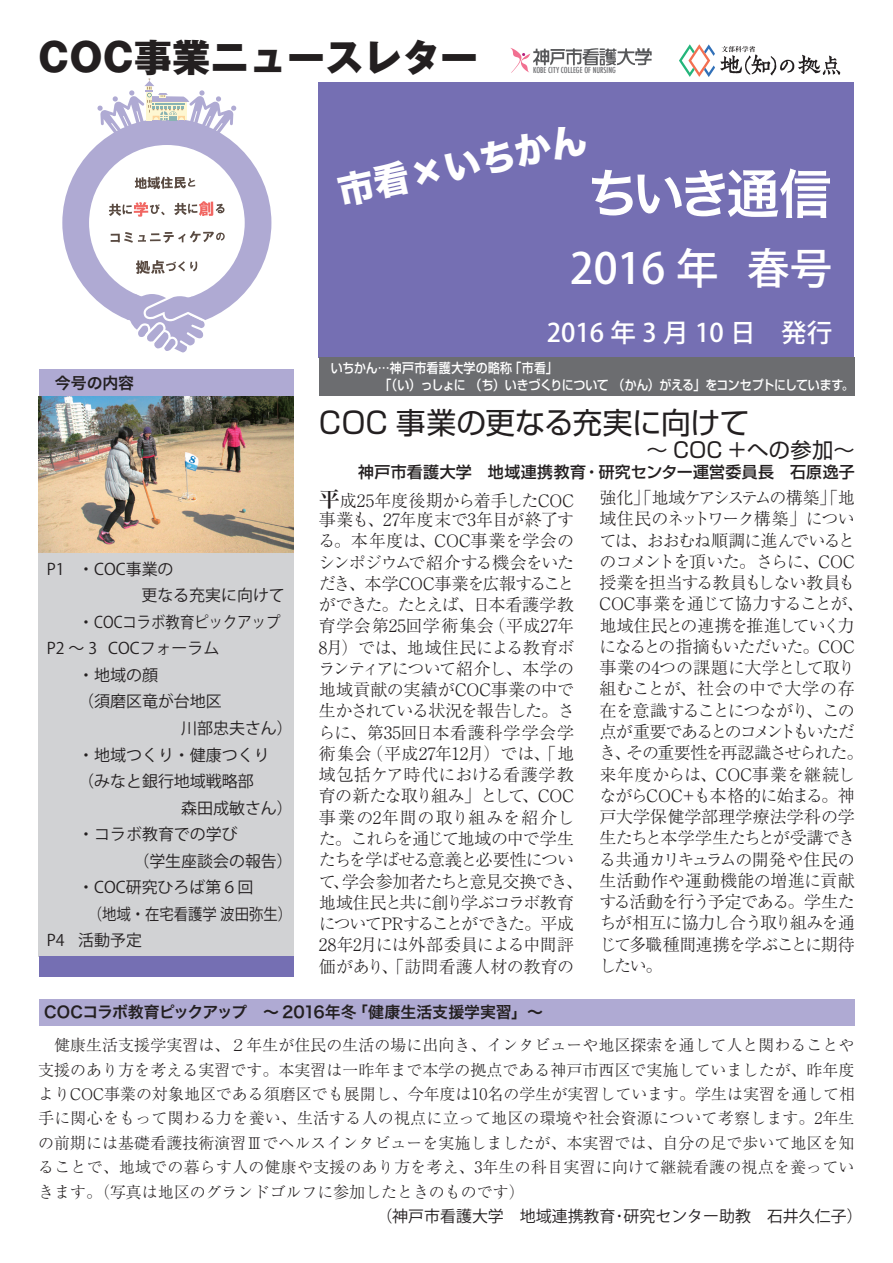
<style>
.page{position:relative;width:893px;height:1263px;background:#fff}
.page>*{position:absolute;margin:0;border:0;box-sizing:border-box;transform-origin:0 0}
.t1{font:53.1px "Hira Kaku Pro W6";letter-spacing:-.11em;color:#fff}
.t2{font:500 42.45px "Koz Go Std";color:#fff}
.t3{font:800 38.25px "Gothic MB101 Pro";color:#231f20}
.t4{font:36.15px "Hira Kaku Std N W8";color:#fff}
.t5{font:29.7px "Shin Go Pro";letter-spacing:-.01em;color:#231f20}
.t6{font:500 25.5px "Koz Go Std";color:#fff}
.t7{font:21.3px "Shin Go Pro";letter-spacing:.015em;color:#231f20}
.t8{font:300 16.95px/21.3px "Ryumin Pro";letter-spacing:-.035em;color:#231f20}
.t9{font:300 16.95px/19.2px "Ryumin Pro";letter-spacing:-.015em;color:#231f20}
.t10{font:300 15.9px/24.5px "Ryumin Pro";color:#231f20;text-align:justify}
.t11{font:15.9px "Koz Go Std";color:#231f20}
.t12{font:15.9px "Hira Kaku Pro N W6";letter-spacing:-.01em;color:#231f20}
.t13{font:500 15.9px "Shin Go Pro";letter-spacing:.015em;color:#231f20}
.t14{font:15.9px "Koz Go Std";color:#231f20;scale:.9 1}
.t15{font:500 13.35px/17px "Shin Go Pro";letter-spacing:-.015em;color:#fff;scale:.9 1}
.t16{font:500 condensed 8.1px "Futura";color:#6c6d70}
.s1{font-weight:700;font-size:21.3px}
</style>
<div class="page">
<svg style="left:510px;top:48px;width:142px;height:25px"></svg>
<svg style="left:679px;top:44px;width:161px;height:33px"></svg>
<svg style="left:62px;top:78px;width:209px;height:275px"></svg>
<div style="left:319px;top:82px;width:535px;height:276px;background:#756fb3"></div>
<div style="left:39px;top:370px;width:254px;height:26px;background:#afaad3"></div>
<div style="left:319px;top:358px;width:536px;height:38px;background:#6c6d70"></div>
<div style="left:38px;top:552px;width:255px;height:405px;background:#d1d2d4"></div>
<img style="left:38px;top:396px;width:255px;height:156px">
<div style="left:39px;top:999px;width:816px;height:26px;background:#afaad3"></div>
<div style="left:39px;top:956px;width:254px;height:21px;background:#756fb3"></div>
<h3 class="t3" style="left:38px;top:26px;width:442px">COC事業ニュースレター</h3>
<p class="t16" style="left:533px;top:64px;width:84px">KOBE CITY COLLEGE OF NURSING</p>
<p class="t12" style="left:55px;top:368px;width:81px">今号の内容</p>
<p class="t11" style="left:47px;top:559px;width:128px">P1 ・COC事業の</p>
<p class="t11" style="left:141px;top:585px;width:145px">更なる充実に向けて</p>
<p class="t11" style="left:78px;top:612px;width:204px">・COCコラボ教育ピックアップ</p>
<p class="t11" style="left:47px;top:639px;width:174px">P2 ～ 3 COCフォーラム</p>
<p class="t11" style="left:78px;top:665px;width:97px">・地域の顔　</p>
<p class="t11" style="left:78px;top:692px;width:145px">（須磨区竜が台地区</p>
<p class="t11" style="left:149px;top:718px;width:145px">　　川部忠夫さん）</p>
<p class="t11" style="left:78px;top:745px;width:193px">・地域つくり・健康つくり</p>
<p class="t11" style="left:78px;top:771px;width:177px">（みなと銀行地域戦略部</p>
<p class="t11" style="left:181px;top:798px;width:113px">森田成敏さん）</p>
<p class="t11" style="left:78px;top:824px;width:161px">・コラボ教育での学び</p>
<p class="t11" style="left:133px;top:851px;width:161px">（学生座談会の報告）</p>
<p class="t11" style="left:78px;top:877px;width:177px">・COC研究ひろば第６回</p>
<p class="t14" style="left:88px;top:904px;width:228px">（地域・在宅看護学 波田弥生）</p>
<p class="t11" style="left:47px;top:931px;width:97px">P4 活動予定</p>
<h3 class="t4" style="left:335px;top:171px;width:254px;rotate:-12deg">市看×いちかん</h3>
<h1 class="t1" style="left:586px;top:146px;width:247px">ちいき通信</h1>
<h2 class="t2" style="left:570px;top:241px;width:264px">2016 年 春号</h2>
<h3 class="t6" style="left:547px;top:316px;width:287px">2016 年 3 月 10 日　発行</h3>
<p class="t15" style="left:326px;top:358px;width:588px;text-indent:-7px">　いちかん…神戸市看護大学の略称「市看」<br>　　　　　「（い）っしょに （ち）いきづくりについて （かん）がえる」をコンセプトにしています。</p>
<h3 class="t5" style="left:319px;top:399px;width:432px">COC 事業の更なる充実に向けて</h3>
<p class="t7" style="left:646px;top:432px;width:208px">〜 COC ＋への参加〜</p>
<p class="t13" style="left:358px;top:459px;width:498px">神戸市看護大学　地域連携教育・研究センター運営委員長　石原逸子</p>
<p class="t9" style="left:319px;top:490px;width:257px"><span class="s1">平</span>成25年度後期から着手したCOC事業も、27年度末で3年目が終了す</p>
<p class="t8" style="left:319px;top:529px;width:266px">る。本年度は、COC事業を学会のシンポジウムで紹介する機会をいただき、本学COC事業を広報することができた。たとえば、日本看護学教育学会第25回学術集会（平成27年<br>8月）では、地域住民による教育ボランティアについて紹介し、本学の地域貢献の実績がCOC事業の中で生かされている状況を報告した。さらに、第35回日本看護科学学会学術集会（平成27年12月）では、「地域包括ケア時代における看護学教育の新たな取り組み」として、COC事業の2年間の取り組みを紹介した。これらを通じて地域の中で学生たちを学ばせる意義と必要性について、学会参加者たちと意見交換でき、地域住民と共に創り学ぶコラボ教育についてPRすることができた。平成<br>28年2月には外部委員による中間評価があり、「訪問看護人材の教育の</p>
<p class="t8" style="left:599px;top:486px;width:266px">強化」「地域ケアシステムの構築」「地域住民のネットワーク構築」については、おおむね順調に進んでいるとのコメントを頂いた。さらに、COC授業を担当する教員もしない教員も<br>COC事業を通じて協力することが、地域住民との連携を推進していく力になるとの指摘もいただいた。COC事業の4つの課題に大学として取り組むことが、社会の中で大学の存在を意識することにつながり、この点が重要であるとのコメントもいただき、その重要性を再認識させられた。来年度からは、COC事業を継続しながらCOC＋も本格的に始まる。神戸大学保健学部理学療法学科の学生たちと本学学生たちとが受講できる共通カリキュラムの開発や住民の生活動作や運動機能の増進に貢献する活動を行う予定である。学生たちが相互に協力し合う取り組みを通じて多職種間連携を学ぶことに期待したい。</p>
<p class="t12" style="left:44px;top:998px;width:500px">COCコラボ教育ピックアップ　〜 2016年冬「健康生活支援学実習」〜</p>
<p class="t10" style="left:38px;top:1032px;width:818px">　健康生活支援学実習は、２年生が住民の生活の場に出向き、インタビューや地区探索を通して人と関わることや支援のあり方を考える実習です。本実習は一昨年まで本学の拠点である神戸市西区で実施していましたが、昨年度よりCOC事業の対象地区である須磨区でも展開し、今年度は10名の学生が実習しています。学生は実習を通して相手に関心をもって関わる力を養い、生活する人の視点に立って地区の環境や社会資源について考察します。2年生の前期には基礎看護技術演習Ⅲでヘルスインタビューを実施しましたが、本実習では、自分の足で歩いて地区を知ることで、地域での暮らす人の健康や支援のあり方を考え、3年生の科目実習に向けて継続看護の視点を養っていきます。（写真は地区のグランドゴルフに参加したときのものです）</p>
<p class="t11" style="left:376px;top:1206px;width:488px">（神戸市看護大学　地域連携教育･研究センター助教　石井久仁子）</p>
</div>
